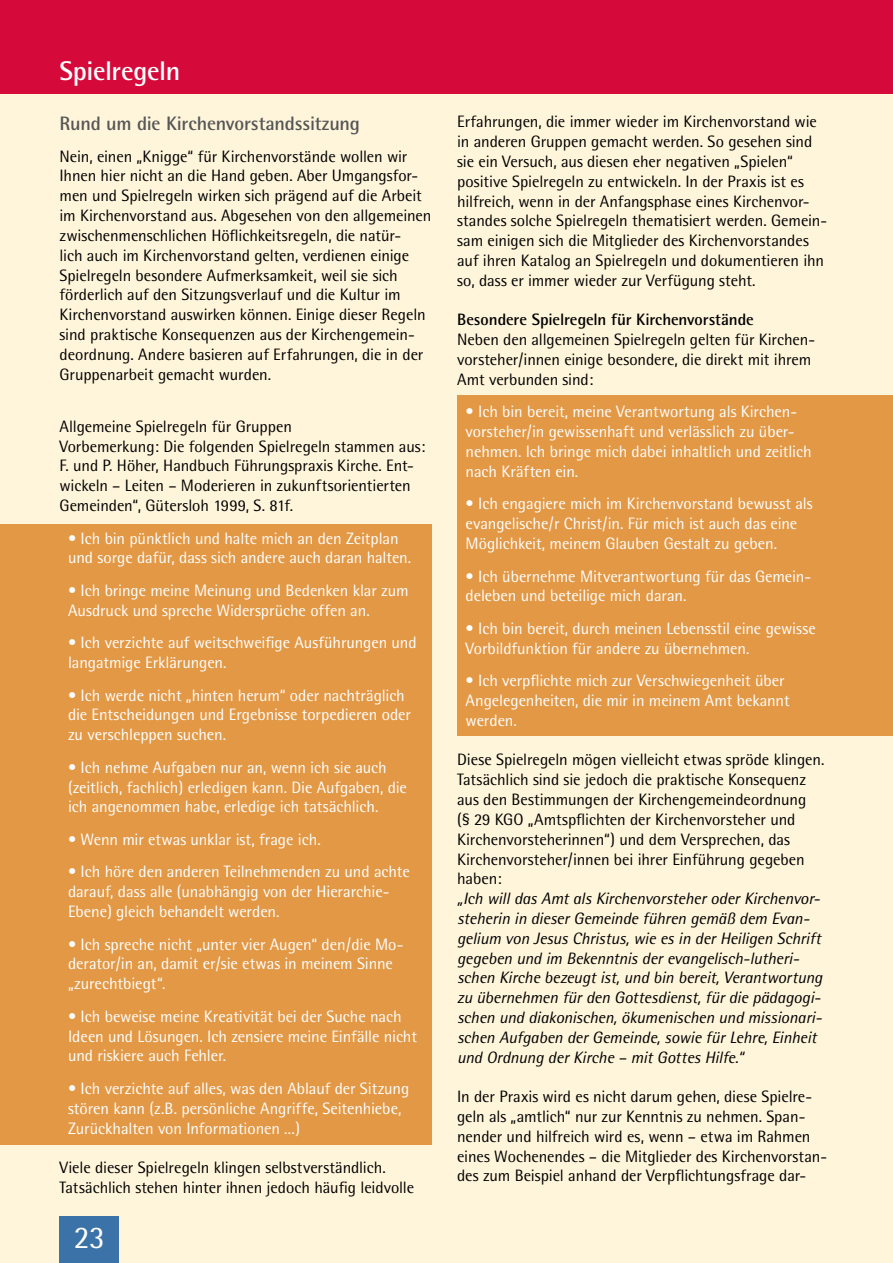
<style>
.page{position:relative;width:893px;height:1263px;background:#fff}
.page>*{position:absolute;margin:0;border:0;box-sizing:border-box;transform-origin:0 0}
.t1{font:31.5px "Rotis Semi Sans";color:#fff}
.t2{font:700 27px "Rotis Semi Sans";letter-spacing:-.015em;color:#fff}
.t3{font:700 19.5px "Rotis Semi Sans";letter-spacing:-.01em;color:#565656}
.t4{font:16.5px/19.8px "Rotis Semi Sans";letter-spacing:-.005em;color:#000}
.t5{font:16.5px/19.8px "Rotis Semi Sans";letter-spacing:-.005em;color:#fff}
.t6{font:italic 16.5px/19.8px "Rotis Semi Sans";letter-spacing:-.01em;color:#000}
.t7{font:700 16.5px "Rotis Semi Sans";letter-spacing:-.005em;color:#000}
</style>
<div class="page">
<div style="left:0;top:87px;width:893px;height:1176px;background:#fff5db"></div>
<div style="left:0;top:0;width:893px;height:94px;background:#d50a3a"></div>
<div style="left:60px;top:1216px;width:59px;height:47px;background:#3b72a7"></div>
<div style="left:457px;top:395px;width:436px;height:341px;background:#e39845"></div>
<div style="left:0;top:524px;width:432px;height:620px;background:#e39845"></div>
<h2 class="t2" style="left:60px;top:55px;width:122px">Spielregeln</h2>
<p class="t3" style="left:60px;top:111px;width:302px">Rund um die Kirchenvorstandssitzung</p>
<p class="t4" style="left:60px;top:146px;width:373px">Nein, einen „Knigge“ für Kirchenvorstände wollen wir Ihnen hier nicht an die Hand geben. Aber Umgangsfor&shy;men und Spielregeln wirken sich prägend auf die Arbeit im Kirchenvorstand aus. Abgesehen von den allgemeinen zwischenmenschlichen Höflichkeitsregeln, die natür-<br>lich auch im Kirchenvorstand gelten, verdienen einige Spielregeln besondere Aufmerksamkeit, weil sie sich förderlich auf den Sitzungsverlauf und die Kultur im Kirchenvorstand auswirken können. Einige dieser Regeln sind praktische Konsequenzen aus der Kirchengemein&shy;deordnung. Andere basieren auf Erfahrungen, die in der Gruppenarbeit gemacht wurden.</p>
<p class="t4" style="left:60px;top:416px;width:367px">Allgemeine Spielregeln für Gruppen<br>Vorbemerkung: Die folgenden Spielregeln stammen aus:<br>F. und P. Höher, Handbuch Führungspraxis Kirche. Ent&shy;wickeln – Leiten – Moderieren in zukunftsorientierten Gemeinden“, Gütersloh 1999, S. 81f.</p>
<p class="t5" style="left:68px;top:528px;width:345px">• Ich bin pünktlich und halte mich an den Zeitplan und sorge dafür, dass sich andere auch daran halten.</p>
<p class="t5" style="left:68px;top:580px;width:342px">• Ich bringe meine Meinung und Bedenken klar zum<br>Ausdruck und spreche Widersprüche offen an.</p>
<p class="t5" style="left:68px;top:633px;width:350px">• Ich verzichte auf weitschweifige Ausführungen und langatmige Erklärungen.</p>
<p class="t5" style="left:68px;top:685px;width:344px">• Ich werde nicht „hinten herum“ oder nachträglich die Entscheidungen und Ergebnisse torpedieren oder zu verschleppen suchen.</p>
<p class="t5" style="left:68px;top:757px;width:340px">• Ich nehme Aufgaben nur an, wenn ich sie auch (zeitlich, fachlich) erledigen kann. Die Aufgaben, die ich angenommen habe, erledige ich tatsächlich.</p>
<p class="t5" style="left:68px;top:829px;width:254px">• Wenn mir etwas unklar ist, frage ich.</p>
<p class="t5" style="left:68px;top:862px;width:343px">• Ich höre den anderen Teilnehmenden zu und achte darauf, dass alle (unabhängig von der Hierarchie-<br>Ebene) gleich behandelt werden.</p>
<p class="t5" style="left:68px;top:934px;width:337px">• Ich spreche nicht „unter vier Augen“ den/die Mo&shy;derator/in an, damit er/sie etwas in meinem Sinne „zurechtbiegt“.</p>
<p class="t5" style="left:68px;top:1006px;width:350px">• Ich beweise meine Kreativität bei der Suche nach<br>Ideen und Lösungen. Ich zensiere meine Einfälle nicht und riskiere auch Fehler.</p>
<p class="t5" style="left:68px;top:1078px;width:343px">• Ich verzichte auf alles, was den Ablauf der Sitzung stören kann (z.B. persönliche Angriffe, Seitenhiebe,<br>Zurückhalten von Informationen ...)</p>
<p class="t4" style="left:60px;top:1157px;width:356px">Viele dieser Spielregeln klingen selbstverständlich.<br>Tatsächlich stehen hinter ihnen jedoch häufig leidvolle</p>
<h1 class="t1" style="left:74px;top:1218px;width:33px">23</h1>
<p class="t4" style="left:457px;top:112px;width:372px">Erfahrungen, die immer wieder im Kirchenvorstand wie in anderen Gruppen gemacht werden. So gesehen sind sie ein Versuch, aus diesen eher negativen „Spielen“ positive Spielregeln zu entwickeln. In der Praxis ist es hilfreich, wenn in der Anfangsphase eines Kirchenvor&shy;standes solche Spielregeln thematisiert werden. Gemein&shy;sam einigen sich die Mitglieder des Kirchenvorstandes auf ihren Katalog an Spielregeln und dokumentieren ihn so, dass er immer wieder zur Verfügung steht.</p>
<p class="t7" style="left:457px;top:310px;width:298px">Besondere Spielregeln für Kirchenvorstände</p>
<p class="t4" style="left:457px;top:330px;width:360px">Neben den allgemeinen Spielregeln gelten für Kirchen&shy;vorsteher/innen einige besondere, die direkt mit ihrem<br>Amt verbunden sind:</p>
<p class="t5" style="left:466px;top:402px;width:348px">• Ich bin bereit, meine Verantwortung als Kirchen&shy;vorsteher/in gewissenhaft und verlässlich zu über&shy;nehmen. Ich bringe mich dabei inhaltlich und zeitlich nach Kräften ein.</p>
<p class="t5" style="left:466px;top:494px;width:348px">• Ich engagiere mich im Kirchenvorstand bewusst als evangelische/r Christ/in. Für mich ist auch das eine<br>Möglichkeit, meinem Glauben Gestalt zu geben.</p>
<p class="t5" style="left:466px;top:566px;width:347px">• Ich übernehme Mitverantwortung für das Gemein&shy;deleben und beteilige mich daran.</p>
<p class="t5" style="left:466px;top:618px;width:352px">• Ich bin bereit, durch meinen Lebensstil eine gewisse<br>Vorbildfunktion für andere zu übernehmen.</p>
<p class="t5" style="left:466px;top:671px;width:326px">• Ich verpflichte mich zur Verschwiegenheit über<br>Angelegenheiten, die mir in meinem Amt bekannt werden.</p>
<p class="t4" style="left:457px;top:750px;width:369px">Diese Spielregeln mögen vielleicht etwas spröde klingen.<br>Tatsächlich sind sie jedoch die praktische Konsequenz aus den Bestimmungen der Kirchengemeindeordnung<br>(§ 29 KGO „Amtspflichten der Kirchenvorsteher und Kirchenvorsteherinnen“) und dem Versprechen, das Kirchenvorsteher/innen bei ihrer Einführung gegeben haben:</p>
<p class="t6" style="left:457px;top:888px;width:367px">„Ich will das Amt als Kirchenvorsteher oder Kirchenvor&shy;steherin in dieser Gemeinde führen gemäß dem Evan&shy;gelium von Jesus Christus, wie es in der Heiligen Schrift gegeben und im Bekenntnis der evangelisch-lutheri&shy;schen Kirche bezeugt ist, und bin bereit, Verantwortung zu übernehmen für den Gottesdienst, für die pädagogi&shy;schen und diakonischen, ökumenischen und missionari&shy;schen Aufgaben der Gemeinde, sowie für Lehre, Einheit und Ordnung der Kirche – mit Gottes Hilfe.“</p>
<p class="t4" style="left:457px;top:1086px;width:371px">In der Praxis wird es nicht darum gehen, diese Spielre&shy;geln als „amtlich“ nur zur Kenntnis zu nehmen. Span&shy;nender und hilfreich wird es, wenn – etwa im Rahmen eines Wochenendes – die Mitglieder des Kirchenvorstan&shy;des zum Beispiel anhand der Verpflichtungsfrage dar-</p>
</div>
